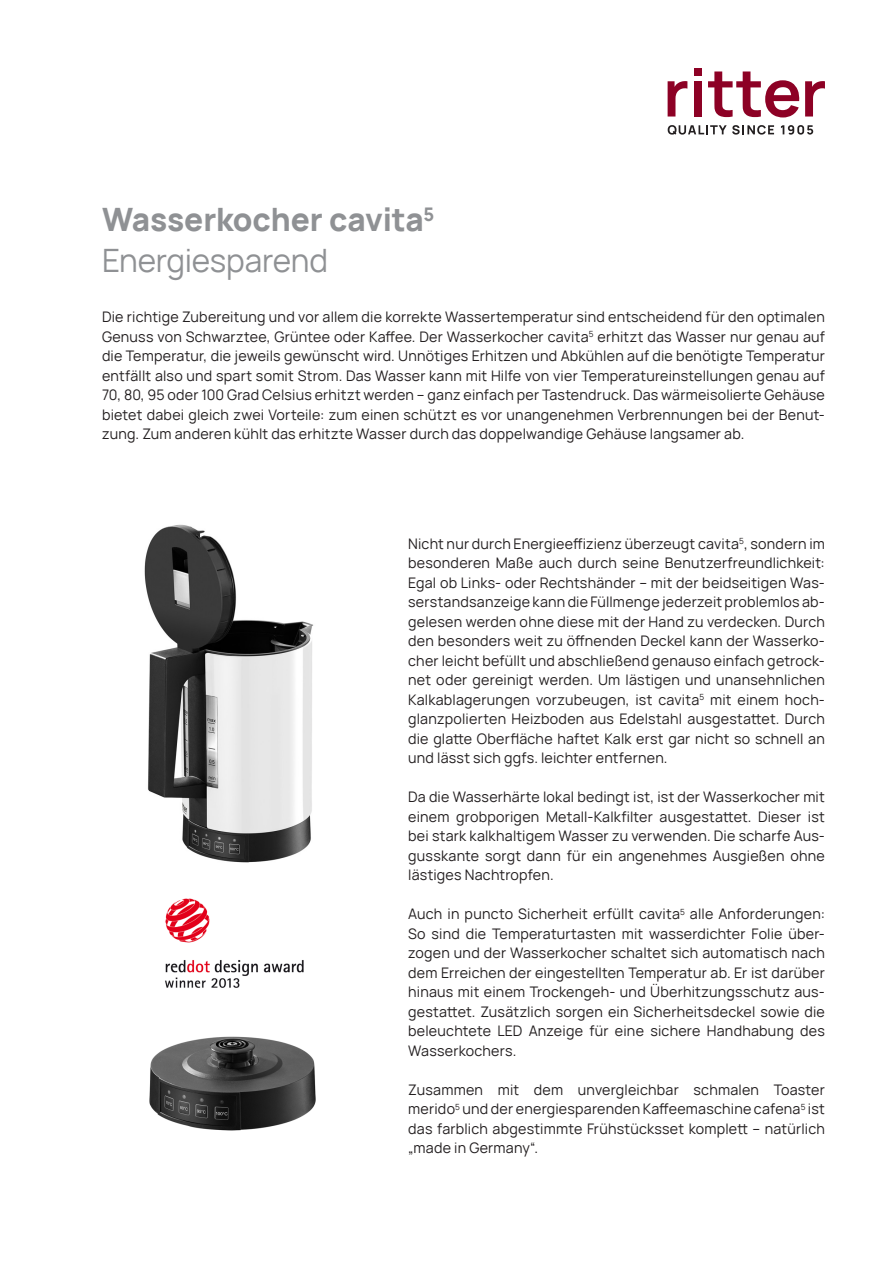
<style>
.page{position:relative;width:893px;height:1263px;background:#fff}
.page>*{position:absolute;margin:0;border:0;box-sizing:border-box;transform-origin:0 0}
.t1{font:800 31.5px "Manrope";letter-spacing:-.005em;color:#8f9194}
.t2{font:31.5px "Manrope";letter-spacing:-.005em;color:#8f9194}
.t3{font:14.25px/19.5px "Manrope";letter-spacing:.015em;color:#231f20;text-align:justify}
</style>
<div class="page">
<svg style="left:668px;top:125px;width:106px;height:10px"></svg>
<svg style="left:781px;top:125px;width:32px;height:10px"></svg>
<svg style="left:668px;top:81px;width:19px;height:36px"></svg>
<div style="left:694px;top:81px;width:8px;height:36px;background:#8d0125"></div>
<div style="left:694px;top:69px;width:8px;height:7px;background:#8d0125"></div>
<svg style="left:708px;top:71px;width:91px;height:46px"></svg>
<svg style="left:805px;top:81px;width:20px;height:36px"></svg>
<img style="left:149px;top:1036px;width:167px;height:95px">
<img style="left:144px;top:524px;width:170px;height:339px">
<img style="left:165px;top:898px;width:139px;height:90px">
<p class="t1" style="left:102px;top:193px;width:334px">Wasserkocher cavita<sup>5</sup></p>
<p class="t2" style="left:102px;top:237px;width:228px">Energiesparend</p>
<p class="t3" style="left:102px;top:306px;width:724px">Die richtige Zubereitung und vor allem die korrekte Wassertemperatur sind entscheidend für den optimalen Genuss von Schwarztee, Grüntee oder Kaffee. Der Wasserkocher cavita<sup>5</sup> erhitzt das Wasser nur genau auf die Temperatur, die jeweils gewünscht wird. Unnötiges Erhitzen und Abkühlen auf die benötigte Temperatur entfällt also und spart somit Strom. Das Wasser kann mit Hilfe von vier Temperatureinstellungen genau auf 70, 80, 95 oder 100 Grad Celsius erhitzt werden – ganz einfach per Tastendruck. Das wärmeisolierte Gehäuse bietet dabei gleich zwei Vorteile: zum einen schützt es vor unangenehmen Verbrennungen bei der Benut&shy;zung. Zum anderen kühlt das erhitzte Wasser durch das doppelwandige Gehäuse langsamer ab.</p>
<p class="t3" style="left:408px;top:533px;width:418px">Nicht nur durch Energieeffizienz überzeugt cavita<sup>5</sup>, sondern im besonderen Maße auch durch seine Benutzerfreundlichkeit:<br>Egal ob Links- oder Rechtshänder – mit der beidseitigen Was&shy;serstandsanzeige kann die Füllmenge jederzeit problemlos ab&shy;gelesen werden ohne diese mit der Hand zu verdecken. Durch den besonders weit zu öffnenden Deckel kann der Wasserko&shy;cher leicht befüllt und abschließend genauso einfach getrock&shy;net oder gereinigt werden. Um lästigen und unansehnlichen Kalkablagerungen vorzubeugen, ist cavita<sup>5</sup> mit einem hoch&shy;glanzpolierten Heizboden aus Edelstahl ausgestattet. Durch die glatte Oberfläche haftet Kalk erst gar nicht so schnell an und lässt sich ggfs. leichter entfernen.</p>
<p class="t3" style="left:408px;top:787px;width:418px">Da die Wasserhärte lokal bedingt ist, ist der Wasserkocher mit einem grobporigen Metall-Kalkfilter ausgestattet. Dieser ist bei stark kalkhaltigem Wasser zu verwenden. Die scharfe Aus&shy;gusskante sorgt dann für ein angenehmes Ausgießen ohne lästiges Nachtropfen.</p>
<p class="t3" style="left:408px;top:904px;width:418px">Auch in puncto Sicherheit erfüllt cavita<sup>5</sup> alle Anforderungen:<br>So sind die Temperaturtasten mit wasserdichter Folie über&shy;zogen und der Wasserkocher schaltet sich automatisch nach dem Erreichen der eingestellten Temperatur ab. Er ist darüber hinaus mit einem Trockengeh- und Überhitzungsschutz aus&shy;gestattet. Zusätzlich sorgen ein Sicherheitsdeckel sowie die beleuchtete LED Anzeige für eine sichere Handhabung des Wasserkochers.</p>
<p class="t3" style="left:408px;top:1079px;width:418px">Zusammen mit dem unvergleichbar schmalen Toaster merido<sup>5</sup> und der energiesparenden Kaffeemaschine cafena<sup>5</sup> ist das farblich abgestimmte Frühstücksset komplett – natürlich „made in Germany“.</p>
</div>
